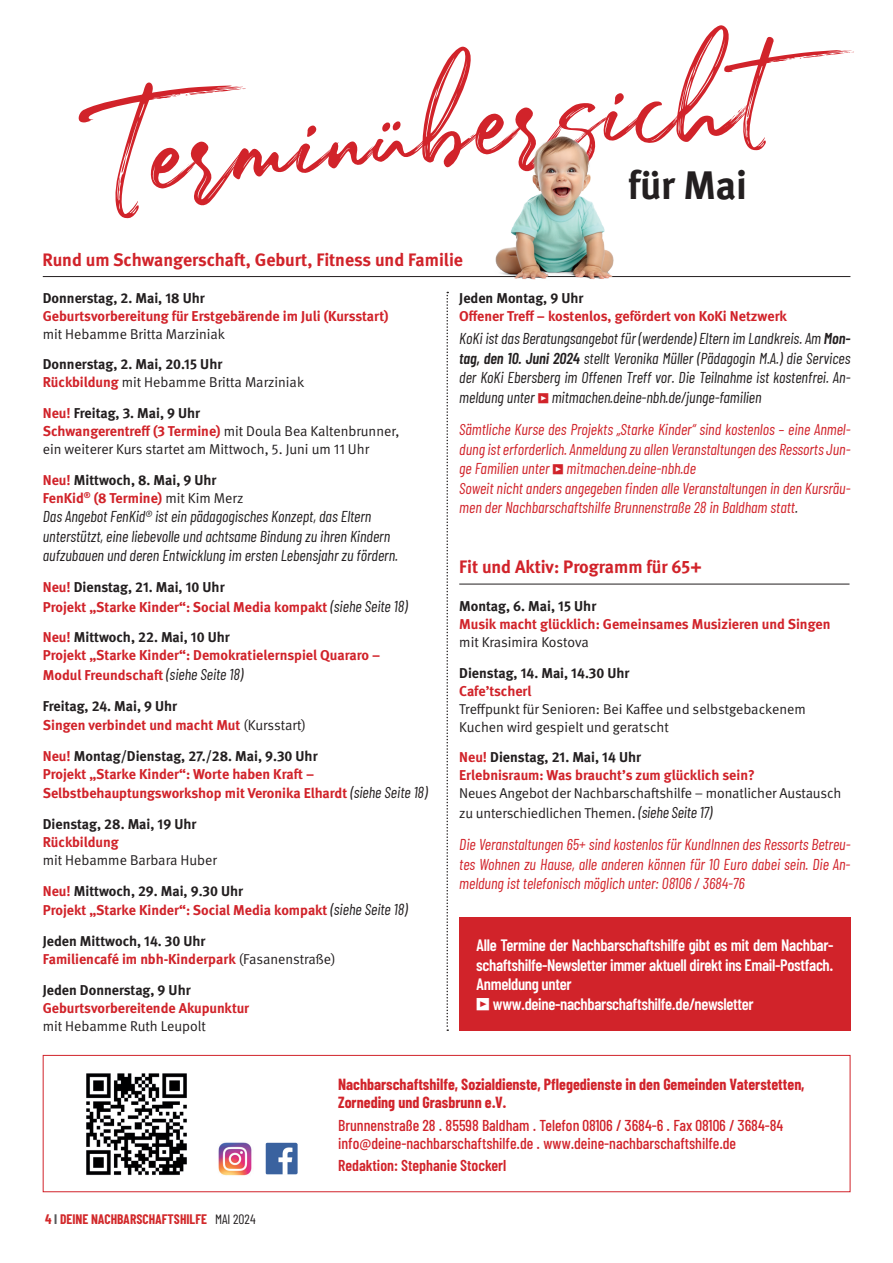
<style>
.page{position:relative;width:893px;height:1263px;background:#fff}
.page>*{position:absolute;margin:0;border:0;box-sizing:border-box;transform-origin:0 0}
.t1{font:140.7px "Julietta Messie";color:#d1232a}
.t2{font:700 39.75px "DGUV Meta";letter-spacing:-.005em;color:#231f20}
.t3{font:700 18px "DGUV Meta";color:#d1232a}
.t4{font:600 16.5px/19.5px "Barlow Condensed";letter-spacing:-.02em;color:#fff;text-align:justify}
.t5{font:italic 15.75px/19.5px "Barlow Condensed";color:#d1232a}
.t6{font:italic 15.75px/19.5px "Barlow Condensed";color:#231f20}
.t7{font:500 15.75px/18px "Barlow Condensed";color:#d1232a}
.t8{font:700 15.75px/18px "Barlow Condensed";color:#d1232a}
.t9{font:600 15.75px "Barlow Condensed";color:#d1232a}
.t10{font:700 14.25px/18px "DGUV Meta";color:#d1232a}
.t11{font:14.25px/18px "DGUV Meta";letter-spacing:-.005em;color:#231f20}
.t12{font:700 14.25px/30.8px "DGUV Meta";color:#231f20}
.t13{font:700 13.5px "Barlow Condensed";color:#d2292b}
.s1{font-weight:600}
.s2{font-family:"DGUV Meta";font-weight:700;font-style:normal;font-size:13.5px;color:#d1232a}
.s3{font-family:"DGUV Meta";font-weight:700;font-style:normal;font-size:13.5px}
.s4{color:#231f20}
.s5{color:#d1232a}
.s6{font-weight:400}
.s7{font-weight:700;color:#d1232a}
.s8{font-weight:700}
.s9{font-weight:400;color:#231f20}
.s10{font-family:"Barlow Condensed";font-weight:400;font-style:italic;font-size:15.75px;color:#231f20}
.s11{font-family:"Barlow Condensed";font-weight:400;font-style:italic;font-size:15.75px}
.s12{font-family:"Barlow Condensed";font-style:italic;font-size:15.75px}
.s13{font-family:"DGUV Meta";font-weight:400}
.s14{color:#57585a}
</style>
<div class="page">
<div style="left:459px;top:917px;width:391px;height:114px;background:#d1232a"></div>
<hr style="left:43px;top:276px;width:807px;height:1px;background:#231f20">
<img style="left:441px;top:136px;width:224px;height:144px">
<svg style="left:446px;top:292px;width:2px;height:739px"></svg>
<hr style="left:459px;top:584px;width:390px;height:1px;background:#231f20">
<div style="left:43px;top:1055px;width:807px;height:137px;border:1px solid #d1232a"></div>
<img style="left:86px;top:1073px;width:101px;height:102px">
<img style="left:218px;top:1142px;width:34px;height:34px">
<img style="left:265px;top:1143px;width:32px;height:32px">
<h1 class="t1" style="left:73px;top:69px;width:690px;rotate:-6deg">Terminübersicht</h1>
<h2 class="t2" style="left:628px;top:162px;width:120px">für Mai</h2>
<p class="t3" style="left:43px;top:249px;width:422px">Rund um Schwangerschaft, Geburt, Fitness und Familie</p>
<p class="t12" style="left:459px;top:283px;width:126px">Jeden Montag, 9 Uhr</p>
<p class="t10" style="left:459px;top:307px;width:329px">Offener Treff – kostenlos, gefördert von KoKi Netzwerk</p>
<p class="t6" style="left:459px;top:328px;width:393px;text-align:justify">KoKi ist das Beratungsangebot für (werdende) Eltern im Landkreis. Am <span class="s1">Mon&shy;tag, den 10. Juni 2024</span> stellt Veronika Müller (Pädagogin M.A.) die Services der KoKi Ebersberg im Offenen Treff vor. Die Teilnahme ist kostenfrei. An&shy;meldung unter <span class="s2">•</span> mitmachen.deine-nbh.de/junge-familien</p>
<p class="t5" style="left:459px;top:418px;width:393px">Sämtliche Kurse des Projekts „Starke Kinder“ sind kostenlos – eine Anmel&shy;dung ist erforderlich. Anmeldung zu allen Veranstaltungen des Ressorts Jun&shy;ge Familien unter <span class="s3">•</span> mitmachen.deine-nbh.de<br>Soweit nicht anders angegeben finden alle Veranstaltungen in den Kursräu&shy;men der Nachbarschaftshilfe Brunnenstraße 28 in Baldham statt<span class="s4">.</span></p>
<p class="t12" style="left:43px;top:283px;width:163px">Donnerstag, 2. Mai, 18 Uhr</p>
<p class="t10" style="left:43px;top:307px;width:347px">Geburtsvorbereitung für Erstgebärende im Juli (Kursstart)</p>
<p class="t11" style="left:43px;top:325px;width:184px">mit Hebamme Britta Marziniak</p>
<p class="t12" style="left:43px;top:356px;width:263px;line-height:18px">Donnerstag, 2. Mai, 20.15 Uhr<br><span class="s5">Rückbildung</span> <span class="s6">mit Hebamme Britta Marziniak</span></p>
<p class="t11" style="left:43px;top:404px;width:358px"><span class="s7">Neu!</span> <span class="s8">Freitag, 3. Mai, 9 Uhr<br></span><span class="s7">Schwangerentreff (3 Termine)</span> mit Doula Bea Kaltenbrunner, ein weiterer Kurs startet am Mittwoch, 5. Juni um 11 Uhr</p>
<p class="t10" style="left:43px;top:471px;width:202px">Neu! <span class="s4">Mittwoch, 8. Mai, 9 Uhr<br></span>FenKid<sup>®</sup> (8 Termine) <span class="s9">mit Kim Merz</span></p>
<p class="t6" style="left:43px;top:506px;width:357px">Das Angebot FenKid® ist ein pädagogisches Konzept, das Eltern unterstützt, eine liebevolle und achtsame Bindung zu ihren Kindern aufzubauen und deren Entwicklung im ersten Lebensjahr zu fördern.</p>
<p class="t10" style="left:43px;top:578px;width:366px;line-height:19.5px">Neu! <span class="s4">Dienstag, 21. Mai, 10 Uhr<br></span>Projekt „Starke Kinder“: Social Media kompakt <span class="s10">(siehe Seite 18)</span></p>
<p class="t10" style="left:43px;top:629px;width:339px">Neu! <span class="s4">Mittwoch, 22. Mai, 10 Uhr<br></span>Projekt „Starke Kinder“: Demokratielernspiel Quararo –</p>
<p class="t12" style="left:43px;top:660px;width:202px"><span class="s5">Modul Freundschaft</span> <span class="s11">(siehe Seite 18)<br></span>Freitag, 24. Mai, 9 Uhr</p>
<p class="t12" style="left:43px;top:710px;width:276px"><span class="s5">Singen verbindet und macht Mut</span> <span class="s6">(Kursstart)<br></span><span class="s5">Neu!</span> Montag/Dienstag, 27./28. Mai, 9.30 Uhr</p>
<p class="t10" style="left:43px;top:764px;width:386px;line-height:19.5px">Projekt „Starke Kinder“: Worte haben Kraft –<br>Selbstbehauptungsworkshop mit Veronika Elhardt <span class="s10">(siehe Seite 18)</span></p>
<p class="t12" style="left:43px;top:809px;width:155px">Dienstag, 28. Mai, 19 Uhr</p>
<p class="t10" style="left:43px;top:833px;width:77px">Rückbildung</p>
<p class="t12" style="left:43px;top:845px;width:202px"><span class="s6">mit Hebamme Barbara Huber<br></span><span class="s5">Neu!</span> Mittwoch, 29. Mai, 9.30 Uhr</p>
<p class="t10" style="left:43px;top:895px;width:366px;line-height:30.8px">Projekt „Starke Kinder“: Social Media kompakt <span class="s10">(siehe Seite 18)<br></span><span class="s4">Jeden Mittwoch, 14. 30 Uhr</span></p>
<p class="t10" style="left:43px;top:944px;width:294px;line-height:30.8px">Familiencafé im nbh-Kinderpark <span class="s9">(Fasanenstraße)<br></span><span class="s4">Jeden Donnerstag, 9 Uhr</span></p>
<p class="t10" style="left:43px;top:999px;width:208px">Geburtsvorbereitende Akupunktur</p>
<p class="t11" style="left:43px;top:1017px;width:165px">mit Hebamme Ruth Leupolt</p>
<p class="t3" style="left:459px;top:556px;width:244px">Fit und Aktiv: Programm für 65+</p>
<p class="t12" style="left:459px;top:591px;width:139px">Montag, 6. Mai, 15 Uhr</p>
<p class="t10" style="left:459px;top:615px;width:373px">Musik macht glücklich: Gemeinsames Musizieren und Singen</p>
<p class="t11" style="left:459px;top:633px;width:131px">mit Krasimira Kostova</p>
<p class="t12" style="left:459px;top:658px;width:172px">Dienstag, 14. Mai, 14.30 Uhr</p>
<p class="t10" style="left:459px;top:682px;width:74px">Cafe’tscherl</p>
<p class="t11" style="left:459px;top:700px;width:348px">Treffpunkt für Senioren: Bei Kaffee und selbstgebackenem<br>Kuchen wird gespielt und geratscht</p>
<p class="t10" style="left:459px;top:749px;width:297px">Neu! <span class="s4">Dienstag, 21. Mai, 14 Uhr<br></span>Erlebnisraum: Was braucht’s zum glücklich sein?</p>
<p class="t11" style="left:459px;top:784px;width:384px;line-height:19.5px">Neues Angebot der Nachbarschaftshilfe – monatlicher Austausch zu unterschiedlichen Themen. <span class="s12">(siehe Seite 17)</span></p>
<p class="t5" style="left:459px;top:833px;width:393px;text-align:justify">Die Veranstaltungen 65+ sind kostenlos für KundInnen des Ressorts Betreu&shy;tes Wohnen zu Hause, alle anderen können für 10 Euro dabei sein. Die An&shy;meldung ist telefonisch möglich unter: 08106 / 3684-76</p>
<p class="t4" style="left:476px;top:935px;width:359px">Alle Termine der Nachbarschaftshilfe gibt es mit dem Nachbar&shy;schaftshilfe-Newsletter immer aktuell direkt ins Email-Postfach.<br>Anmeldung unter</p>
<p class="t4" style="left:476px;top:993px;width:279px"><span class="s13">•</span> www.deine-nachbarschaftshilfe.de/newsletter</p>
<p class="t13" style="left:45px;top:1210px;width:212px">4 <span class="s14">I</span> DEINE NACHBARSCHAFTSHILFE <span class="s9">MAI 2024</span></p>
<p class="t8" style="left:338px;top:1075px;width:468px">Nachbarschaftshilfe, Sozialdienste, Pflegedienste in den Gemeinden Vaterstetten,<br>Zorneding und Grasbrunn e.V.</p>
<p class="t7" style="left:338px;top:1115px;width:447px">Brunnenstraße 28 . 85598 Baldham . Telefon 08106 / 3684-6 . Fax 08106 / 3684-84 info@deine-nachbarschaftshilfe.de . www.deine-nachbarschaftshilfe.de</p>
<p class="t9" style="left:338px;top:1155px;width:170px">Redaktion: Stephanie Stockerl</p>
</div>
